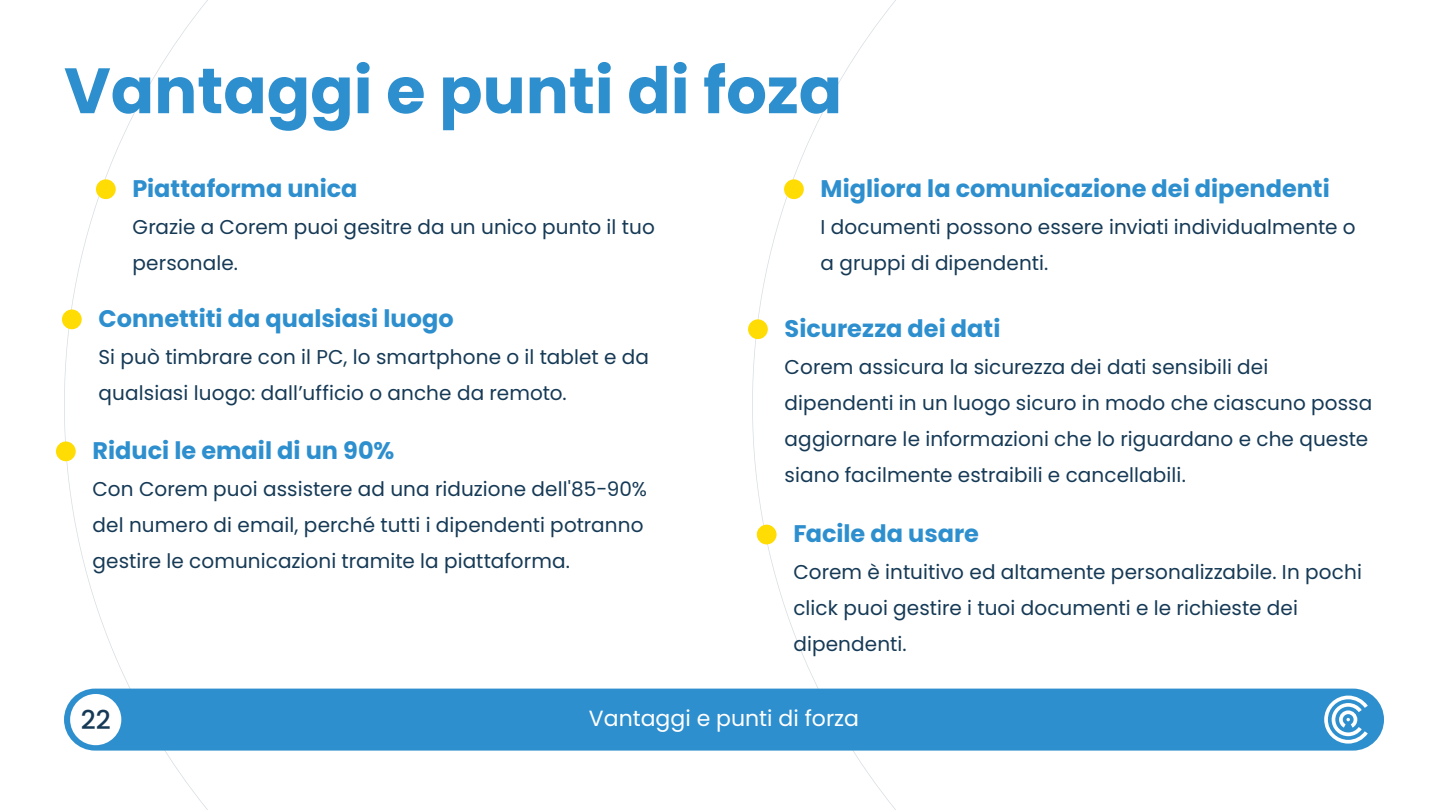
<style>
.page{position:relative;width:1440px;height:810px;background:#fff}
.page>*{position:absolute;margin:0;border:0;box-sizing:border-box;transform-origin:0 0}
.t1{font:700 64px "Poppins";color:#2e8fce}
.t2{font:500 26px "Poppins";color:#163a56}
.t3{font:700 24px "Poppins";color:#2e8fce}
.t4{font:22px "Poppins";color:#fff}
.t5{font:20px/36px "Poppins";letter-spacing:.005em;color:#163a56}
</style>
<div class="page">
<svg style="left:752px;top:0;width:144px;height:810px"></svg>
<svg style="left:64px;top:0;width:144px;height:810px"></svg>
<div style="left:64px;top:689px;width:1320px;height:62px;background:#2e8fce;border-radius:31px"></div>
<div style="left:70px;top:694px;width:51px;height:51px;background:#fff;border-radius:50%"></div>
<svg style="left:1324px;top:696px;width:44px;height:48px"></svg>
<div style="left:96px;top:179px;width:20px;height:20px;background:#ffdc03;border-radius:50%"></div>
<div style="left:62px;top:310px;width:20px;height:19px;background:#ffdc03;border-radius:50%"></div>
<div style="left:56px;top:442px;width:20px;height:19px;background:#ffdc03;border-radius:50%"></div>
<div style="left:784px;top:179px;width:20px;height:20px;background:#ffdc03;border-radius:50%"></div>
<div style="left:757px;top:525px;width:20px;height:19px;background:#ffdc03;border-radius:50%"></div>
<div style="left:748px;top:319px;width:20px;height:20px;background:#ffdc03;border-radius:50%"></div>
<h1 class="t1" style="left:64px;top:54px;width:780px">Vantaggi e punti di foza</h1>
<p class="t3" style="left:133px;top:174px;width:227px">Piattaforma unica</p>
<p class="t5" style="left:133px;top:209px;width:524px">Grazie a Corem puoi gesitre da un unico punto il tuo personale.</p>
<p class="t3" style="left:99px;top:305px;width:357px">Connettiti da qualsiasi luogo</p>
<p class="t5" style="left:99px;top:339px;width:552px">Si può timbrare con il PC, lo smartphone o il tablet e da qualsiasi luogo: dall’ufficio o anche da remoto.</p>
<p class="t3" style="left:93px;top:437px;width:303px">Riduci le email di un 90%</p>
<p class="t5" style="left:93px;top:471px;width:556px">Con Corem puoi assistere ad una riduzione dell'85-90% del numero di email, perché tutti i dipendenti potranno gestire le comunicazioni tramite la piattaforma.</p>
<p class="t3" style="left:821px;top:174px;width:511px">Migliora la comunicazione dei dipendenti</p>
<p class="t5" style="left:821px;top:209px;width:537px">I documenti possono essere inviati individualmente o a gruppi di dipendenti.</p>
<p class="t3" style="left:785px;top:314px;width:217px">Sicurezza dei dati</p>
<p class="t5" style="left:785px;top:349px;width:589px">Corem assicura la sicurezza dei dati sensibili dei dipendenti in un luogo sicuro in modo che ciascuno possa aggiornare le informazioni che lo riguardano e che queste siano facilmente estraibili e cancellabili.</p>
<p class="t3" style="left:793px;top:520px;width:187px">Facile da usare</p>
<p class="t5" style="left:793px;top:555px;width:570px">Corem è intuitivo ed altamente personalizzabile. In pochi click puoi gestire i tuoi documenti e le richieste dei dipendenti.</p>
<h2 class="t2" style="left:81px;top:705px;width:32px">22</h2>
<p class="t4" style="left:589px;top:706px;width:272px">Vantaggi e punti di forza</p>
</div>
